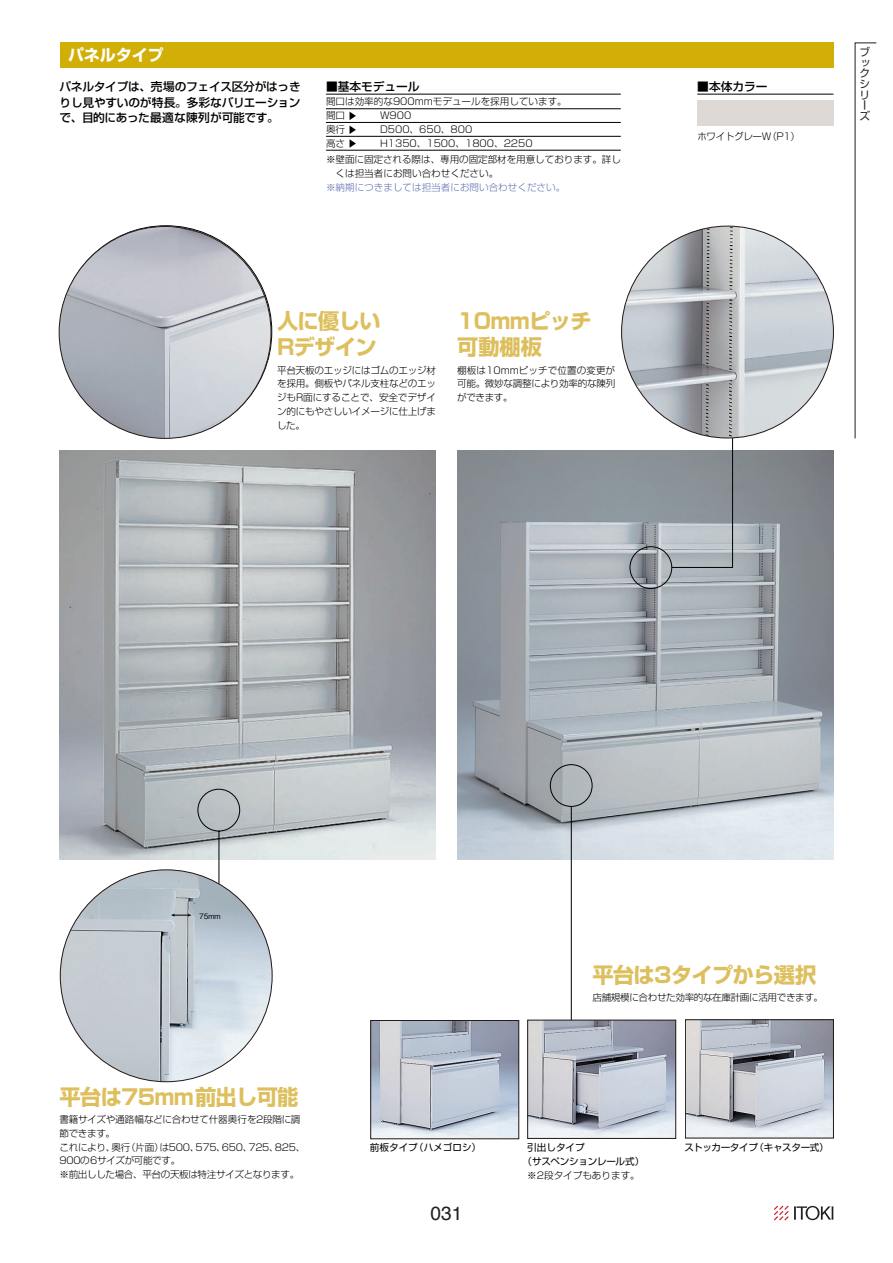
<style>
.page{position:relative;width:893px;height:1263px;background:#fff}
.page>*{position:absolute;margin:0;border:0;box-sizing:border-box;transform-origin:0 0}
.t1{font:700 21.3px/26.5px "Shin Go Pr 6 N";letter-spacing:-.03em;color:#ddbf5d}
.t2{font:19.2px "Helvetica";color:#231f20}
.t3{font:700 15.9px "Shin Go Pr 6 N";color:#fff}
.t4{font:500 11.7px/15.8px "Shin Go Pr 6 N";letter-spacing:-.02em;color:#000;text-align:justify}
.t5{font:500 11.7px "Shin Go Pr 6 N";color:#000}
.t6{font:10.65px/10.6px "Shin Go Pr 6 N";color:#231f20}
.t7{font:300 9.6px/13.8px "Shin Go Pr 6 N";letter-spacing:-.025em;color:#000;text-align:justify}
.t8{font:300 9.6px/13.8px "Shin Go Pr 6 N";color:#000}
.t9{font:300 9.6px/16.4px "Shin Go Pr 6 N";letter-spacing:-.005em;color:#000}
.t10{font:300 9.6px/13.8px "Shin Go Pr 6 N";color:#6471b2}
.t11{font:9.6px "Shin Go Pr 6 N";letter-spacing:-.03em;color:#000}
.t12{font:9.6px "Shin Go Pr 6 N";color:#000}
.t13{font:500 7.5px "Gothic BBB Pro";color:#000}
.s1{color:#000}
</style>
<div class="page">
<img style="left:733px;top:451px;width:100px;height:408px">
<img style="left:60px;top:451px;width:137px;height:408px">
<div style="left:60px;top:43px;width:773px;height:25px;background:#d1af06"></div>
<hr style="left:697px;top:94px;width:136px;height:1px;background:#000">
<hr style="left:326px;top:94px;width:295px;height:1px;background:#000">
<hr style="left:326px;top:108px;width:295px;height:1px;background:#000">
<hr style="left:326px;top:122px;width:295px;height:1px;background:#000">
<hr style="left:326px;top:136px;width:295px;height:1px;background:#000">
<hr style="left:326px;top:150px;width:295px;height:1px;background:#000">
<div style="left:697px;top:100px;width:136px;height:26px;background:#ded9d5"></div>
<svg style="left:197px;top:413px;width:536px;height:518px"></svg>
<img style="left:59px;top:226px;width:212px;height:212px;border-radius:106px">
<img style="left:622px;top:226px;width:211px;height:212px;border-radius:106px">
<svg style="left:370px;top:1020px;width:149px;height:119px;background:#b6bdc9"></svg>
<img style="left:60px;top:870px;width:212px;height:212px;border-radius:106px">
<svg style="left:171px;top:913px;width:20px;height:4px"></svg>
<svg style="left:350px;top:112px;width:6px;height:8px"></svg>
<svg style="left:350px;top:126px;width:6px;height:22px"></svg>
<svg style="left:527px;top:1020px;width:149px;height:119px;background:#b4b8c3"></svg>
<svg style="left:685px;top:1019px;width:149px;height:119px;background:#babdc5"></svg>
<svg style="left:774px;top:1205px;width:59px;height:15px"></svg>
<svg style="left:854px;top:42px;width:23px;height:397px"></svg>
<p class="t3" style="left:68px;top:42px;width:97px">パネルタイプ</p>
<p class="t4" style="left:60px;top:78px;width:243px">パネルタイプは、売場のフェイス区分がはっきりし見やすいのが特長。多彩なバリエーションで、目的にあった最適な陳列が可能です。</p>
<p class="t5" style="left:326px;top:77px;width:95px">■基本モデュール</p>
<p class="t4" style="left:697px;top:78px;width:72px">■本体カラー</p>
<p class="t8" style="left:326px;top:94px;width:242px">間口は効率的な900mmモデュールを採用しています。間口</p>
<p class="t7" style="left:380px;top:108px;width:33px">W900</p>
<p class="t7" style="left:326px;top:122px;width:21px">奥行</p>
<p class="t8" style="left:380px;top:122px;width:94px">D500、650、800</p>
<p class="t7" style="left:326px;top:135px;width:21px">高さ</p>
<p class="t7" style="left:697px;top:128px;width:104px">ホワイトグレーW（P1）</p>
<p class="t9" style="left:326px;top:134px;width:296px;text-indent:54px">H1350、1500、1800、2250<br>※壁面に固定される際は、専用の固定部材を用意しております。詳し</p>
<p class="t10" style="left:326px;top:166px;width:241px;text-indent:10px"><span class="s1">くは担当者にお問い合わせください。<br></span>※納期につきましては担当者にお問い合わせください。</p>
<p class="t1" style="left:277px;top:307px;width:105px">人に優しい<br>Rデザイン</p>
<p class="t7" style="left:277px;top:362px;width:160px">平台天板のエッジにはゴムのエッジ材を採用。側板やパネル支柱などのエッジもR面にすることで、安全でデザイン的にもやさしいイメージに仕上げました。</p>
<p class="t1" style="left:457px;top:307px;width:136px">10mmピッチ可動棚板</p>
<p class="t7" style="left:457px;top:362px;width:160px">棚板は10mmピッチで位置の変更が可能。微妙な調整により効率的な陳列ができます。</p>
<p class="t6" style="left:859px;top:46px;width:12px">ブックシリーズ</p>
<p class="t13" style="left:199px;top:910px;width:23px">75mm</p>
<p class="t1" style="left:60px;top:1083px;width:241px">平台は75mm前出し可能</p>
<p class="t7" style="left:60px;top:1111px;width:247px;text-align:left">書籍サイズや通路幅などに合わせて什器奥行を2段階に調節できます。<br>これにより、奥行（片面）は500、575、650、725、825、<br>900の6サイズが可能です。<br>※前出しした場合、平台の天板は特注サイズとなります。</p>
<p class="t1" style="left:592px;top:961px;width:225px">平台は3タイプから選択</p>
<p class="t7" style="left:592px;top:989px;width:232px">店舗規模に合わせた効率的な在庫計画に活用できます。</p>
<p class="t12" style="left:370px;top:1139px;width:113px">前板タイプ（ハメゴロシ）</p>
<p class="t11" style="left:527px;top:1139px;width:59px">引出しタイプ</p>
<p class="t11" style="left:522px;top:1153px;width:123px">（サスペンションレール式）</p>
<p class="t8" style="left:527px;top:1167px;width:114px">※2段タイプもあります。</p>
<h2 class="t2" style="left:430px;top:1198px;width:33px">031</h2>
<p class="t11" style="left:685px;top:1139px;width:146px">ストッカータイプ（キャスター式）</p>
</div>
